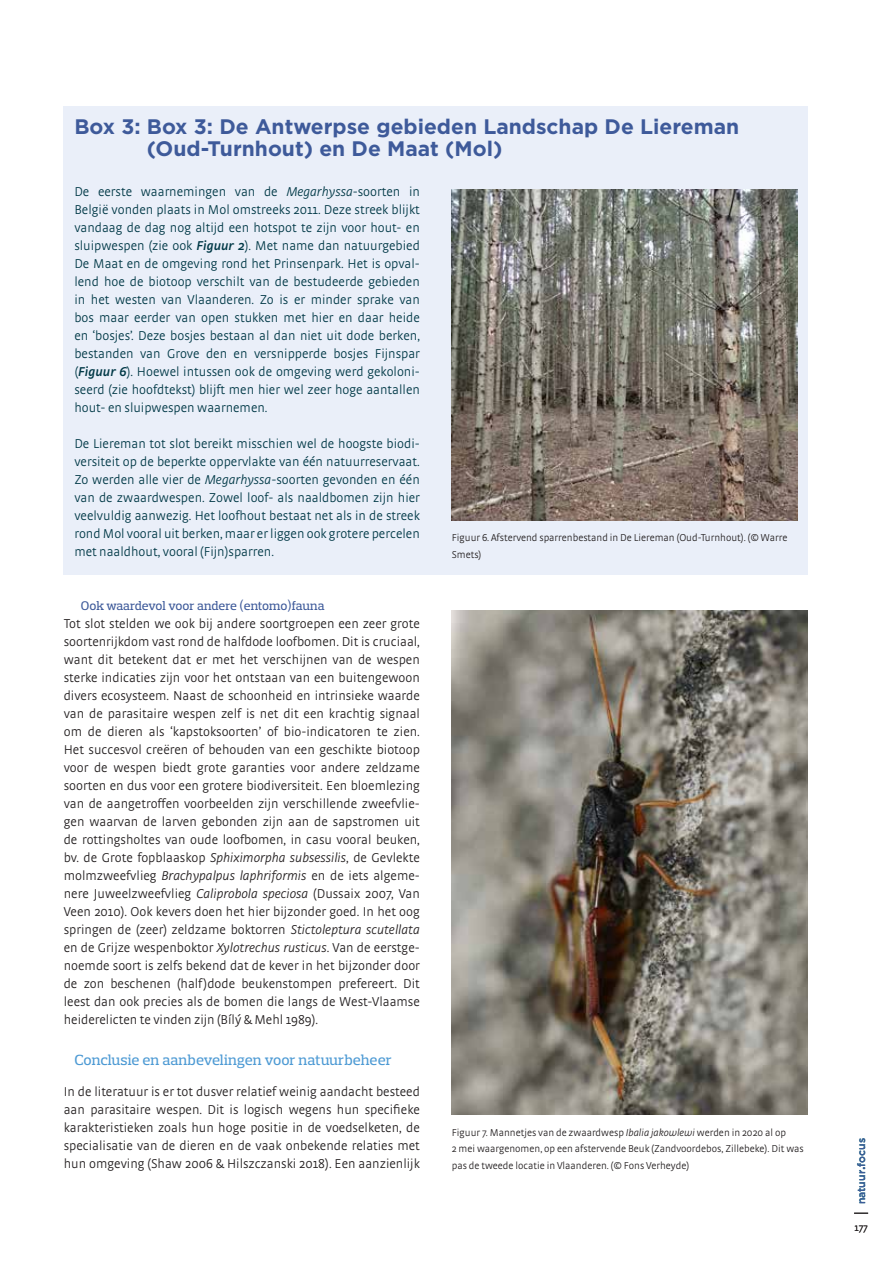
<style>
.page{position:relative;width:893px;height:1263px;background:#fff}
.page>*{position:absolute;margin:0;border:0;box-sizing:border-box;transform-origin:0 0}
.t1{font:700 21px/22.5px "Gotham";color:#3e5a9a}
.t2{font:500 15px "Prelo Slab";color:#4d9ad4}
.t3{font:300 13.5px/18px "Strada OT";color:#231f20;text-align:justify}
.t4{font:300 13.5px/18px "Strada OT";color:#003846;text-align:justify}
.t5{font:500 12.75px "Prelo Slab";letter-spacing:-.01em;color:#3e5a9a}
.t6{font:300 10.5px/16.5px "Strada OT";color:#231f20}
.t7{font:500 10.5px "Gotham";color:#3e5a9a}
.s1{font-style:italic}
.s2{font-weight:600;font-style:italic}
</style>
<div class="page">
<svg style="left:854px;top:1213px;width:14px;height:1px"></svg>
<div style="left:64px;top:106px;width:744px;height:468px;background:#eaeff9"></div>
<img style="left:452px;top:189px;width:345px;height:331px">
<img style="left:452px;top:610px;width:356px;height:504px">
<h1 class="t1" style="left:147px;top:115px;width:594px;text-indent:-72px">Box 3: Box 3: De Antwerpse gebieden Landschap De Liereman (Oud-Turnhout) en De Maat (Mol)</h1>
<p class="t4" style="left:74px;top:183px;width:347px">De eerste waarnemingen van de <span class="s1">Megarhyssa</span>-soorten in België vonden plaats in Mol omstreeks 2011. Deze streek blijkt vandaag de dag nog altijd een hotspot te zijn voor hout- en sluipwespen (zie ook <span class="s2">Figuur 2</span>). Met name dan natuurgebied De Maat en de omgeving rond het Prinsenpark. Het is opval&shy;lend hoe de biotoop verschilt van de bestudeerde gebieden in het westen van Vlaanderen. Zo is er minder sprake van bos maar eerder van open stukken met hier en daar heide en ‘bosjes’. Deze bosjes bestaan al dan niet uit dode berken, bestanden van Grove den en versnipperde bosjes Fijnspar (<span class="s2">Figuur 6</span>). Hoewel intussen ook de omgeving werd gekoloni&shy;seerd (zie hoofdtekst) blijft men hier wel zeer hoge aantallen hout- en sluipwespen waarnemen.</p>
<p class="t4" style="left:74px;top:435px;width:347px">De Liereman tot slot bereikt misschien wel de hoogste biodi&shy;versiteit op de beperkte oppervlakte van één natuurreservaat.<br>Zo werden alle vier de <span class="s1">Megarhyssa</span>-soorten gevonden en één van de zwaardwespen. Zowel loof- als naaldbomen zijn hier veelvuldig aanwezig. Het loofhout bestaat net als in de streek rond Mol vooral uit berken, maar er liggen ook grotere percelen met naaldhout, vooral (Fijn)sparren.</p>
<p class="t6" style="left:452px;top:530px;width:337px">Figuur 6. Afstervend sparrenbestand in De Liereman (Oud-Turnhout). (© Warre<br>Smets)</p>
<p class="t5" style="left:81px;top:598px;width:245px">Ook waardevol voor andere (entomo)fauna</p>
<p class="t3" style="left:64px;top:615px;width:358px">Tot slot stelden we ook bij andere soortgroepen een zeer grote soortenrijkdom vast rond de halfdode loofbomen. Dit is cruciaal, want dit betekent dat er met het verschijnen van de wespen sterke indicaties zijn voor het ontstaan van een buitengewoon divers ecosysteem. Naast de schoonheid en intrinsieke waarde van de parasitaire wespen zelf is net dit een krachtig signaal om de dieren als ‘kapstoksoorten’ of bio-indicatoren te zien.<br>Het succesvol creëren of behouden van een geschikte biotoop voor de wespen biedt grote garanties voor andere zeldzame soorten en dus voor een grotere biodiversiteit. Een bloemlezing van de aangetroffen voorbeelden zijn verschillende zweefvlie&shy;gen waarvan de larven gebonden zijn aan de sapstromen uit de rottingsholtes van oude loofbomen, in casu vooral beuken, bv. de Grote fopblaaskop <span class="s1">Sphiximorpha subsessilis</span>, de Gevlekte molmzweefvlieg <span class="s1">Brachypalpus laphriformis</span> en de iets algeme&shy;nere Juweelzweefvlieg <span class="s1">Caliprobola speciosa</span> (Dussaix 2007, Van Veen 2010). Ook kevers doen het hier bijzonder goed. In het oog springen de (zeer) zeldzame boktorren <span class="s1">Stictoleptura scutellata </span>en de Grijze wespenboktor <span class="s1">Xylotrechus rusticus</span>. Van de eerstge&shy;noemde soort is zelfs bekend dat de kever in het bijzonder door de zon beschenen (half)dode beukenstompen prefereert. Dit leest dan ook precies als de bomen die langs de West-Vlaamse heiderelicten te vinden zijn (Bílý &amp; Mehl 1989).</p>
<p class="t2" style="left:74px;top:1051px;width:319px">Conclusie en aanbevelingen voor natuurbeheer</p>
<p class="t3" style="left:64px;top:1083px;width:358px">In de literatuur is er tot dusver relatief weinig aandacht besteed aan parasitaire wespen. Dit is logisch wegens hun specifieke karakteristieken zoals hun hoge positie in de voedselketen, de specialisatie van de dieren en de vaak onbekende relaties met hun omgeving (Shaw 2006 &amp; Hilszczanski 2018). Een aanzienlijk</p>
<p class="t6" style="left:452px;top:1124px;width:353px">Figuur 7. Mannetjes van de zwaardwesp <span class="s1">Ibalia jakowlewi</span> werden in 2020 al op<br>2 mei waargenomen, op een afstervende Beuk (Zandvoordebos, Zillebeke). Dit was pas de tweede locatie in Vlaanderen. (© Fons Verheyde)</p>
<p class="t7" style="left:855px;top:1204px;width:68px;rotate:-90deg">natuur<sub>•</sub>focus</p>
<p class="t6" style="left:854px;top:1219px;width:15px">177</p>
</div>
